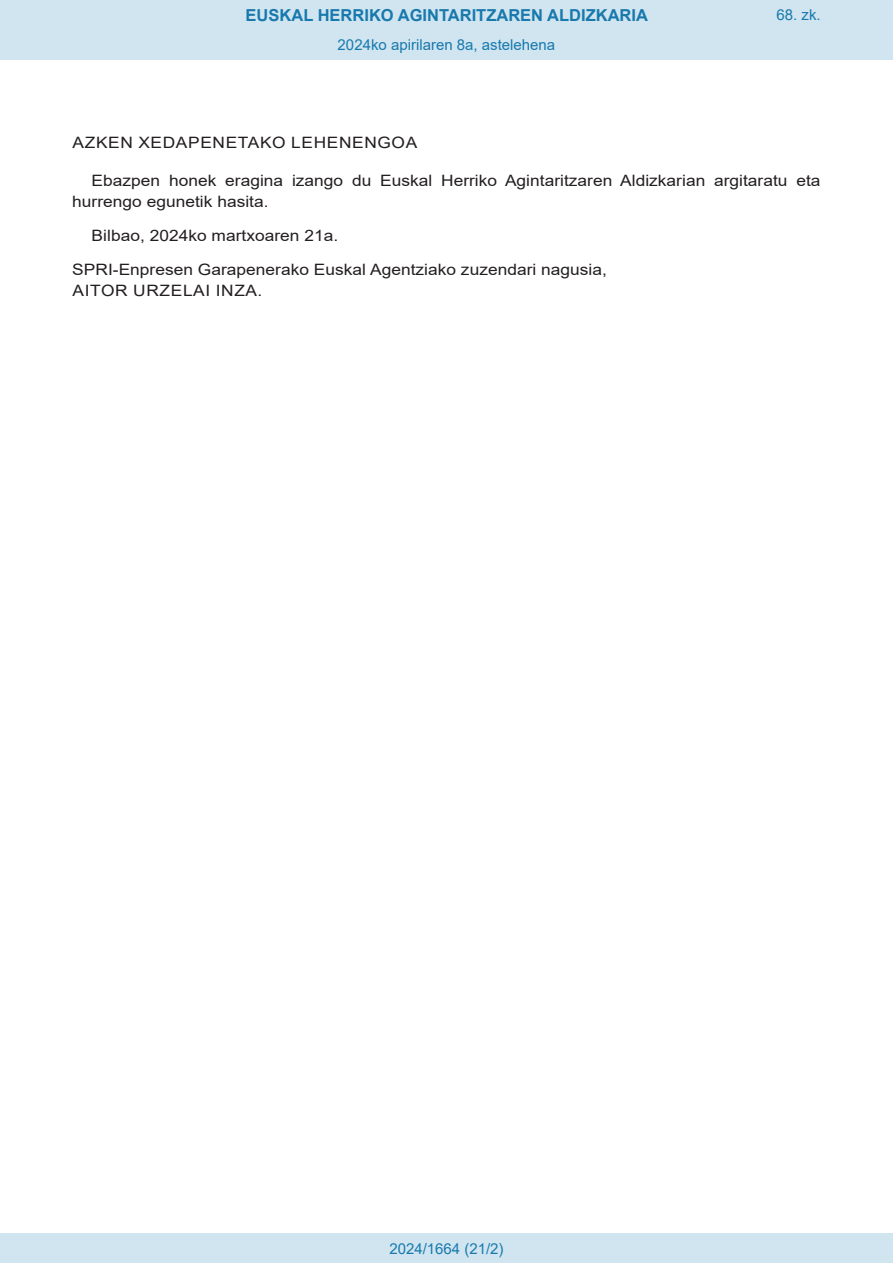
<style>
.page{position:relative;width:893px;height:1263px;background:#fff}
.page>*{position:absolute;margin:0;border:0;box-sizing:border-box;transform-origin:0 0}
.t1{font:700 16.5px "Arial";color:#1879ad}
.BOPVDetalle{font:15.6px/21px "Arial";color:#231f20;scale:1.11 1}
.BOPVFirmaPuesto{font:15.6px "Arial";color:#231f20;scale:1.11 1}
.BOPVDisposicion{font:15.6px "Arial";letter-spacing:.035em;color:#231f20;scale:1.11 1}
.BOPVFirmaLugFec{font:15.6px "Arial";color:#231f20;scale:1.11 1}
.BOPVFirmaNombre{font:15.6px "Arial";letter-spacing:.035em;color:#231f20;scale:1.11 1}
.Paginacion_Centro{font:15px "Arial";color:#1879ad}
</style>
<div class="page">
<div style="left:0;top:0;width:893px;height:60px;background:#d0e5f0"></div>
<div style="left:0;top:1233px;width:893px;height:30px;background:#d0e5f0"></div>
<p class="t1" style="left:246px;top:3px;width:404px">EUSKAL HERRIKO AGINTARITZAREN ALDIZKARIA</p>
<p class="Paginacion_Centro" style="left:338px;top:35px;width:219px">2024ko apirilaren 8a, astelehena</p>
<p class="Paginacion_Centro" style="left:776px;top:5px;width:46px">68. zk.</p>
<p class="BOPVDisposicion" style="left:73px;top:132px;width:312px">AZKEN XEDAPENETAKO LEHENENGOA</p>
<p class="BOPVDetalle" style="left:72px;top:170px;width:676px;text-indent:19px">Ebazpen honek eragina izango du Euskal Herriko Agintaritzaren Aldizkarian argitaratu eta hurrengo egunetik hasita.</p>
<p class="BOPVFirmaLugFec" style="left:92px;top:225px;width:224px">Bilbao, 2024ko martxoaren 21a.</p>
<p class="BOPVFirmaPuesto" style="left:72px;top:258px;width:483px">SPRI-Enpresen Garapenerako Euskal Agentziako zuzendari nagusia,</p>
<p class="BOPVFirmaNombre" style="left:73px;top:279px;width:172px">AITOR URZELAI INZA.</p>
<p class="Paginacion_Centro" style="left:389px;top:1238px;width:116px">2024/1664 (21/2)</p>
</div>
